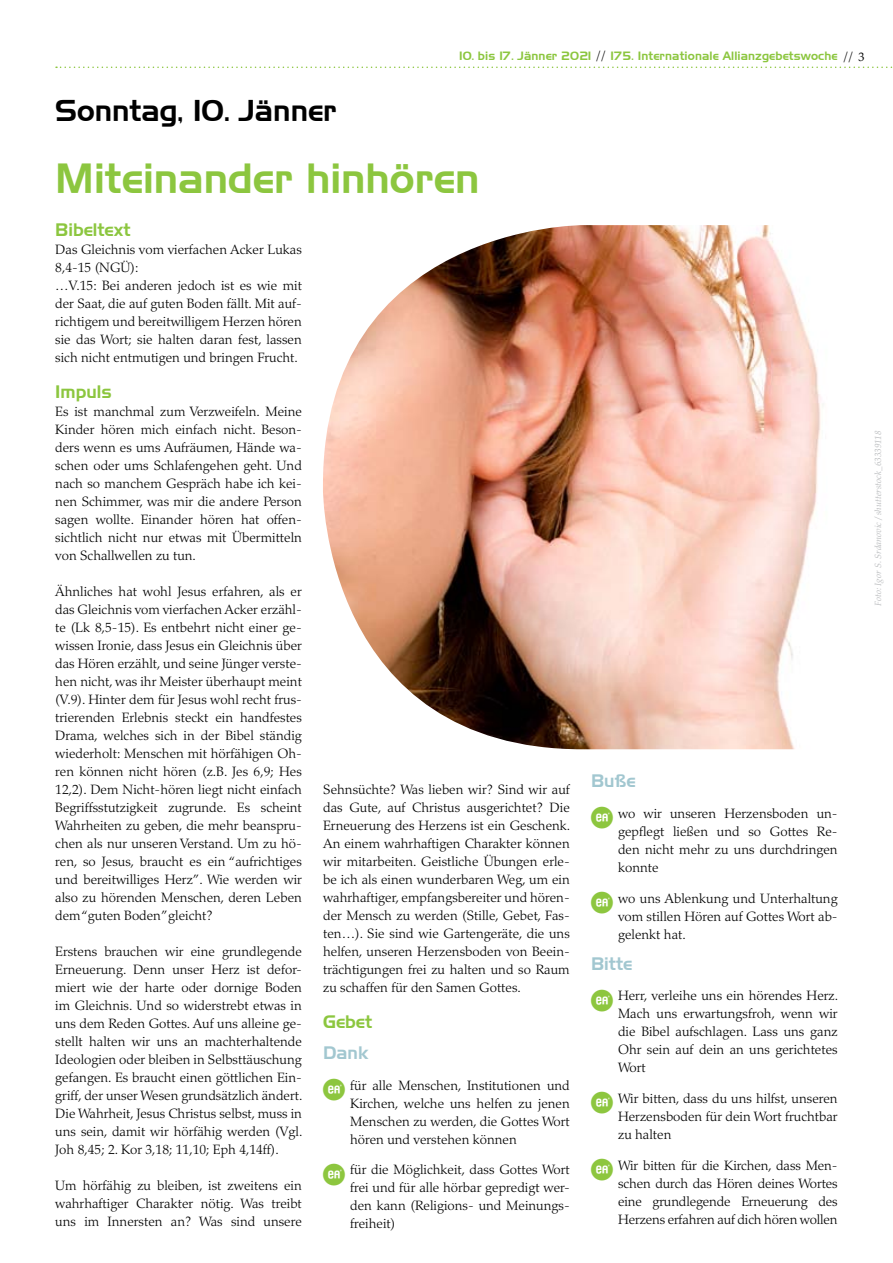
<style>
.page{position:relative;width:893px;height:1263px;background:#fff}
.page>*{position:absolute;margin:0;border:0;box-sizing:border-box;transform-origin:0 0}
.t1{font:42px "Slicker";color:#8cc63f}
.t2{font:30px "Slicker";color:#000}
.t3{font:18px "Slicker";color:#8cc63f}
.t4{font:18px "Slicker";color:#a2c7d0}
.t5{font:300 13.5px/18px "Palatino LT Std";color:#000;text-align:justify}
.t6{font:12px "Slicker";letter-spacing:.01em;color:#8cc63f}
.t7{font:italic 9px "Palatino LT Std";color:#bcbec0}
.s1{font-family:"Palatino";color:#000}
</style>
<div class="page">
<img style="left:323px;top:225px;width:500px;height:524px">
<svg style="left:56px;top:67px;width:837px;height:1px"></svg>
<p class="t6" style="left:459px;top:49px;width:407px">10. bis 17. Jänner 2021 <span class="s1">//</span> 175. Internationale Allianzgebetswoche <span class="s1">// 3</span></p>
<h2 class="t2" style="left:55px;top:94px;width:283px">Sonntag, 10. Jänner</h2>
<h1 class="t1" style="left:55px;top:155px;width:426px">Miteinander hinhören</h1>
<h3 class="t3" style="left:55px;top:220px;width:77px">Bibeltext</h3>
<p class="t5" style="left:55px;top:241px;width:248px;text-align:left">Das Gleichnis vom vierfachen Acker Lukas 8,4-15 (NGÜ):<br>…V.15: Bei anderen jedoch ist es wie mit der Saat, die auf guten Boden fällt. Mit auf&shy;richtigem und bereitwilligem Herzen hören sie das Wort; sie halten daran fest, lassen sich nicht entmutigen und bringen Frucht.</p>
<h3 class="t3" style="left:55px;top:382px;width:58px">Impuls</h3>
<p class="t5" style="left:55px;top:403px;width:248px">Es ist manchmal zum Verzweifeln. Meine Kinder hören mich einfach nicht. Beson&shy;ders wenn es ums Aufräumen, Hände wa&shy;schen oder ums Schlafengehen geht. Und nach so manchem Gespräch habe ich kei&shy;nen Schimmer, was mir die andere Person sagen wollte. Einander hören hat offen&shy;sichtlich nicht nur etwas mit Übermitteln von Schallwellen zu tun.</p>
<p class="t5" style="left:55px;top:583px;width:248px">Ähnliches hat wohl Jesus erfahren, als er das Gleichnis vom vierfachen Acker erzähl&shy;te (Lk 8,5-15). Es entbehrt nicht einer ge&shy;wissen Ironie, dass Jesus ein Gleichnis über das Hören erzählt, und seine Jünger verste&shy;hen nicht, was ihr Meister überhaupt meint (V.9). Hinter dem für Jesus wohl recht frus&shy;trierenden Erlebnis steckt ein handfestes Drama, welches sich in der Bibel ständig wiederholt: Menschen mit hörfähigen Oh&shy;ren können nicht hören (z.B. Jes 6,9; Hes 12,2). Dem Nicht-hören liegt nicht einfach Begriffsstutzigkeit zugrunde. Es scheint Wahrheiten zu geben, die mehr beanspru&shy;chen als nur unseren Verstand. Um zu hö&shy;ren, so Jesus, braucht es ein “aufrichtiges und bereitwilliges Herz”. Wie werden wir also zu hörenden Menschen, deren Leben dem “guten Boden”gleicht?</p>
<p class="t5" style="left:55px;top:943px;width:249px">Erstens brauchen wir eine grundlegende Erneuerung. Denn unser Herz ist defor&shy;miert wie der harte oder dornige Boden im Gleichnis. Und so widerstrebt etwas in uns dem Reden Gottes. Auf uns alleine ge&shy;stellt halten wir uns an machterhaltende Ideologien oder bleiben in Selbsttäuschung gefangen. Es braucht einen göttlichen Ein&shy;griff, der unser Wesen grundsätzlich ändert.<br>Die Wahrheit, Jesus Christus selbst, muss in uns sein, damit wir hörfähig werden (Vgl.<br>Joh 8,45; 2. Kor 3,18; 11,10; Eph 4,14ff).</p>
<p class="t5" style="left:55px;top:1177px;width:248px">Um hörfähig zu bleiben, ist zweitens ein wahrhaftiger Charakter nötig. Was treibt uns im Innersten an? Was sind unsere</p>
<p class="t5" style="left:323px;top:781px;width:249px">Sehnsüchte? Was lieben wir? Sind wir auf das Gute, auf Christus ausgerichtet? Die Erneuerung des Herzens ist ein Geschenk.<br>An einem wahrhaftigen Charakter können wir mitarbeiten. Geistliche Übungen erle&shy;be ich als einen wunderbaren Weg, um ein wahrhaftiger, empfangsbereiter und hören&shy;der Mensch zu werden (Stille, Gebet, Fas&shy;ten…). Sie sind wie Gartengeräte, die uns helfen, unseren Herzensboden von Beein&shy;trächtigungen frei zu halten und so Raum zu schaffen für den Samen Gottes.</p>
<h3 class="t3" style="left:323px;top:1012px;width:51px">Gebet</h3>
<h3 class="t4" style="left:323px;top:1042px;width:47px">Dank</h3>
<p class="t5" style="left:350px;top:1076px;width:221px">für alle Menschen, Institutionen und Kirchen, welche uns helfen zu jenen Menschen zu werden, die Gottes Wort hören und verstehen können</p>
<p class="t5" style="left:350px;top:1161px;width:221px">für die Möglichkeit, dass Gottes Wort frei und für alle hörbar gepredigt wer&shy;den kann (Religions- und Meinungs&shy;freiheit)</p>
<h3 class="t4" style="left:591px;top:771px;width:46px">Buße</h3>
<p class="t5" style="left:618px;top:805px;width:221px">wo wir unseren Herzensboden un&shy;gepflegt ließen und so Gottes Re&shy;den nicht mehr zu uns durchdringen konnte</p>
<p class="t5" style="left:618px;top:890px;width:221px">wo uns Ablenkung und Unterhaltung vom stillen Hören auf Gottes Wort ab&shy;gelenkt hat.</p>
<h3 class="t4" style="left:591px;top:953px;width:43px">Bitte</h3>
<p class="t5" style="left:618px;top:987px;width:222px">Herr, verleihe uns ein hörendes Herz.<br>Mach uns erwartungsfroh, wenn wir die Bibel aufschlagen. Lass uns ganz Ohr sein auf dein an uns gerichtetes Wort</p>
<p class="t5" style="left:618px;top:1090px;width:221px">Wir bitten, dass du uns hilfst, unseren Herzensboden für dein Wort fruchtbar zu halten</p>
<p class="t5" style="left:618px;top:1157px;width:221px">Wir bitten für die Kirchen, dass Men&shy;schen durch das Hören deines Wortes eine grundlegende Erneuerung des Herzens erfahren auf dich hören wollen</p>
<p class="t7" style="left:873px;top:606px;width:177px;rotate:-90deg">Foto: Igor S. Srdanovic / shutterstock_63339118</p>
</div>
